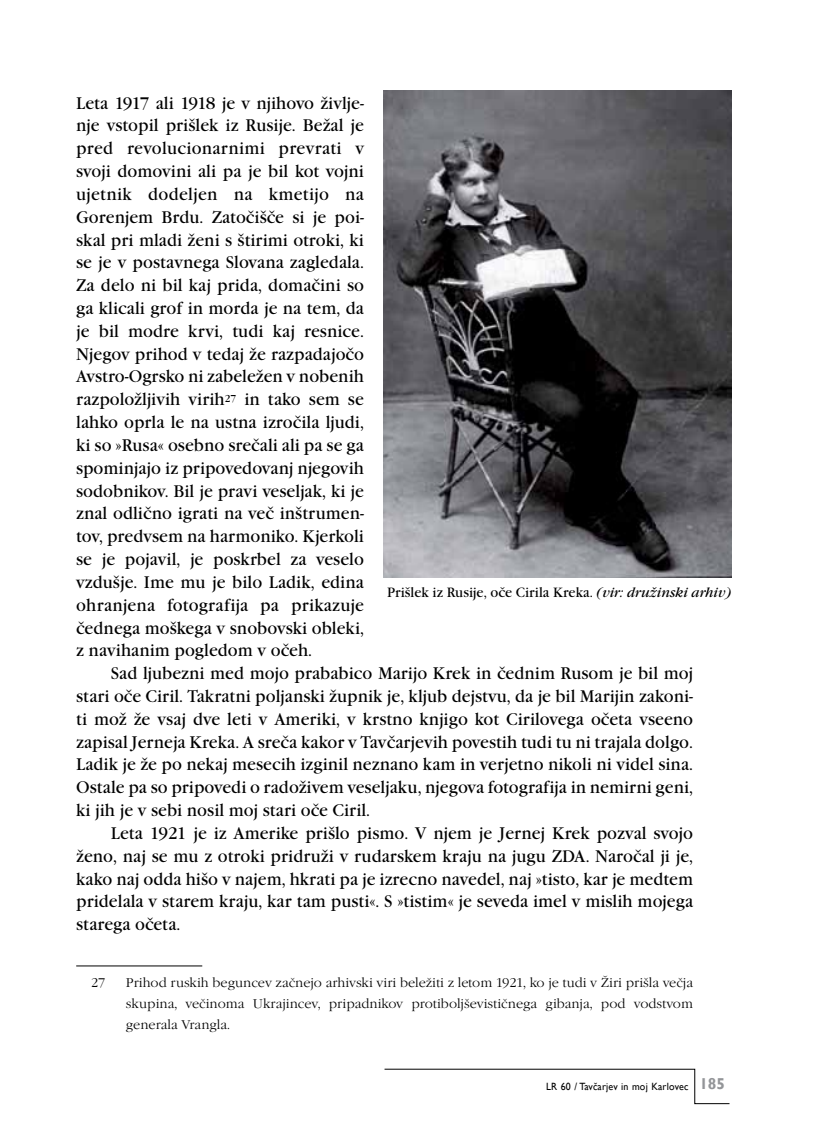
<style>
.page{position:relative;width:819px;height:1141px;background:#fff}
.page>*{position:absolute;margin:0;border:0;box-sizing:border-box;transform-origin:0 0}
.t1{font:17.5px/22.8px "Garamond Itc TEE";color:#000;text-align:justify;scale:.95 1}
.t2{font:14px "Garamond Itc TEE";color:#000;scale:.95 1}
.t3{font:13.12px/21px "Garamond Itc TEE Ligh";color:#000;text-align:justify}
.t4{font:10.5px "Gill Sans";letter-spacing:.02em;color:#000;scale:.95 1}
.s1{font-style:italic}
.s2{font-weight:700;font-size:15.75px;color:#939598}
</style>
<div class="page">
<svg style="left:384px;top:1069px;width:346px;height:35px"></svg>
<hr style="left:76px;top:966px;width:126px;height:1px;background:#000">
<img style="left:384px;top:91px;width:347px;height:486px">
<p class="t1" style="left:76px;top:92px;width:304px">Leta 1917 ali 1918 je v njihovo življe&shy;nje vstopil prišlek iz Rusije. Bežal je pred revolucionarnimi prevrati v svoji domovini ali pa je bil kot vojni ujetnik dodeljen na kmetijo na Gorenjem Brdu. Zatočišče si je poi&shy;skal pri mladi ženi s štirimi otroki, ki se je v postavnega Slovana zagledala.<br>Za delo ni bil kaj prida, domačini so ga klicali grof in morda je na tem, da je bil modre krvi, tudi kaj resnice.<br>Njegov prihod v tedaj že razpadajočo Avstro-Ogrsko ni zabeležen v nobenih razpoložljivih virih<sup>27</sup> in tako sem se lahko oprla le na ustna izročila ljudi, ki so »Rusa« osebno srečali ali pa se ga spominjajo iz pripovedovanj njegovih sodobnikov. Bil je pravi veseljak, ki je znal odlično igrati na več inštrumen&shy;tov, predvsem na harmoniko. Kjerkoli se je pojavil, je poskrbel za veselo vzdušje. Ime mu je bilo Ladik, edina ohranjena fotografija pa prikazuje čednega moškega v snobovski obleki, z navihanim pogledom v očeh.</p>
<p class="t1" style="left:76px;top:662px;width:651px;text-indent:35px">Sad ljubezni med mojo prababico Marijo Krek in čednim Rusom je bil moj stari oče Ciril. Takratni poljanski župnik je, kljub dejstvu, da je bil Marijin zakoni&shy;ti mož že vsaj dve leti v Ameriki, v krstno knjigo kot Cirilovega očeta vseeno zapisal Jerneja Kreka. A sreča kakor v Tavčarjevih povestih tudi tu ni trajala dolgo.<br>Ladik je že po nekaj mesecih izginil neznano kam in verjetno nikoli ni videl sina.<br>Ostale pa so pripovedi o radoživem veseljaku, njegova fotografija in nemirni geni, ki jih je v sebi nosil moj stari oče Ciril.</p>
<p class="t1" style="left:76px;top:822px;width:651px;text-indent:35px">Leta 1921 je iz Amerike prišlo pismo. V njem je Jernej Krek pozval svojo ženo, naj se mu z otroki pridruži v rudarskem kraju na jugu ZDA. Naročal ji je, kako naj odda hišo v najem, hkrati pa je izrecno navedel, naj »tisto, kar je medtem pridelala v starem kraju, kar tam pusti«. S »tistim« je seveda imel v mislih mojega starega očeta.</p>
<p class="t2" style="left:387px;top:585px;width:364px">Prišlek iz Rusije, oče Cirila Kreka. <span class="s1">(vir: družinski arhiv)</span></p>
<p class="t3" style="left:91px;top:972px;width:16px">27</p>
<p class="t3" style="left:126px;top:972px;width:568px">Prihod ruskih beguncev začnejo arhivski viri beležiti z letom 1921, ko je tudi v Žiri prišla večja skupina, večinoma Ukrajincev, pripadnikov protiboljševističnega gibanja, pod vodstvom generala Vrangla.</p>
<p class="t4" style="left:546px;top:1080px;width:190px">LR 60 / Tavčarjev in moj Karlovec <span class="s2">185</span></p>
</div>
